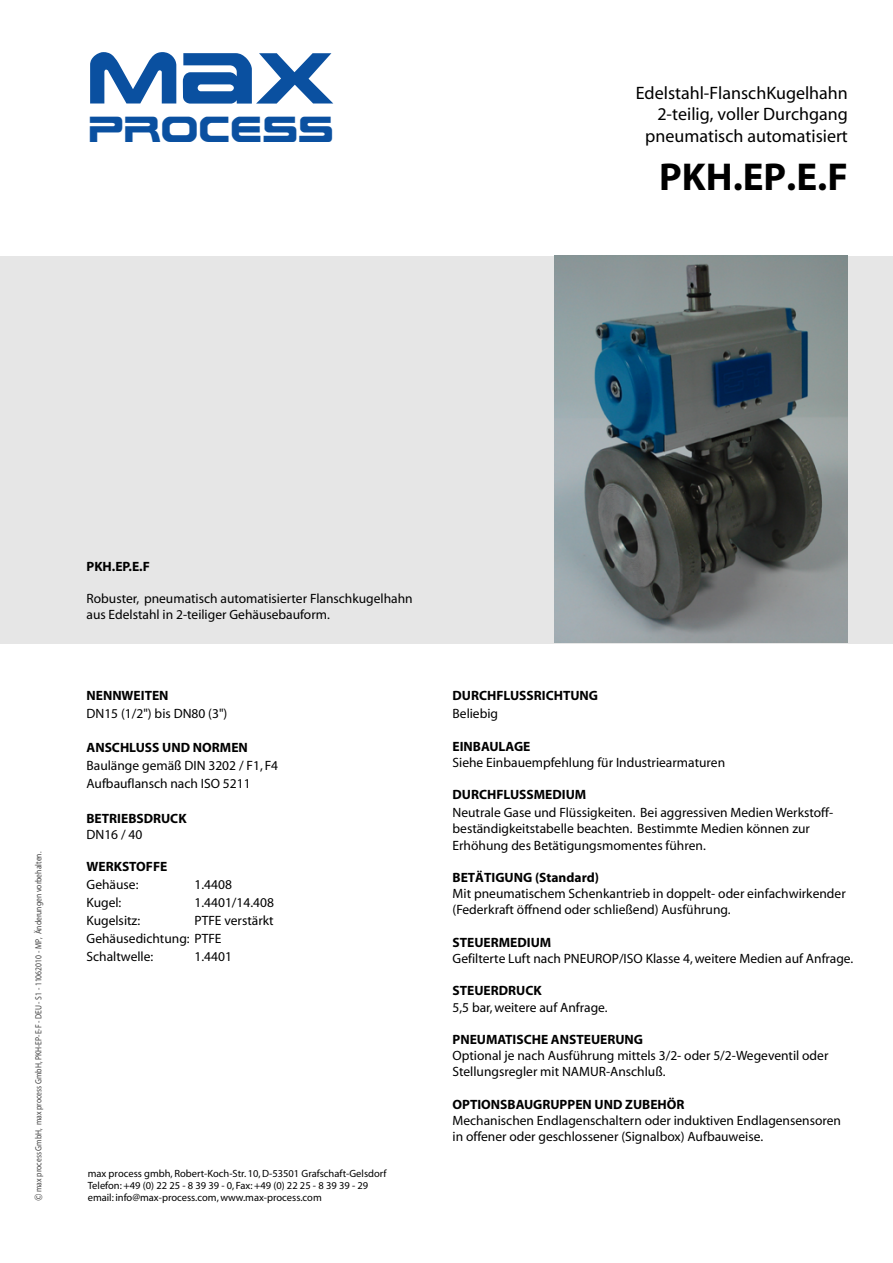
<style>
.page{position:relative;width:893px;height:1263px;background:#fff}
.page>*{position:absolute;margin:0;border:0;box-sizing:border-box;transform-origin:0 0}
.t1{font:72px "Earth Normal";color:#0a50a0}
.t2{font:700 39px "Myriad";color:#000}
.t3{font:36px "Earth Normal";color:#0a50a0}
.t4{font:18px/21.6px "Myriad";color:#000;text-align:right}
.t5{font:13.5px/16.2px "Myriad";color:#000}
.t6{font:700 13.5px "Myriad";color:#000}
.t7{font:10.5px/12px "Myriad";color:#000}
.t8{font:9px "Myriad";color:rgb(0 0 0/.75);scale:.85 1}
.s1{font-family:"Verdana"}
</style>
<div class="page">
<div style="left:0;top:256px;width:893px;height:388px;background:#e6e6e6"></div>
<img style="left:554px;top:256px;width:294px;height:387px">
<h1 class="t1" style="left:87px;top:27px;width:248px">MAX</h1>
<h3 class="t3" style="left:88px;top:104px;width:247px">PROCESS</h3>
<h3 class="t4" style="left:636px;top:83px;width:214px">Edelstahl-FlanschKugelhahn<br>2-teilig, voller Durchgang pneumatisch automatisiert</h3>
<h2 class="t2" style="left:659px;top:157px;width:190px">PKH.EP.E.F</h2>
<p class="t8" style="left:34px;top:1201px;width:413px;rotate:-90deg"><span class="s1">©</span> max process GmbH, max process GmbH, PKH-EP-E-F - DEU - S1 - 11062010 - MP, Änderungen vorbehalten.</p>
<p class="t6" style="left:86px;top:559px;width:65px">PKH.EP.E.F</p>
<p class="t5" style="left:86px;top:591px;width:328px">Robuster, pneumatisch automatisierter Flanschkugelhahn aus Edelstahl in 2-teiliger Gehäusebauform.</p>
<p class="t6" style="left:86px;top:689px;width:84px">NENNWEITEN</p>
<p class="t5" style="left:86px;top:706px;width:142px">DN15 (1/2") bis DN80 (3")</p>
<p class="t6" style="left:86px;top:741px;width:163px">ANSCHLUSS UND NORMEN</p>
<p class="t5" style="left:86px;top:757px;width:193px;line-height:18px">Baulänge gemäß DIN 3202 / F1, F4<br>Aufbauflansch nach ISO 5211</p>
<p class="t6" style="left:86px;top:811px;width:102px">BETRIEBSDRUCK</p>
<p class="t5" style="left:86px;top:827px;width:57px">DN16 / 40</p>
<p class="t6" style="left:86px;top:860px;width:82px">WERKSTOFFE</p>
<p class="t5" style="left:86px;top:877px;width:53px">Gehäuse:</p>
<p class="t5" style="left:194px;top:877px;width:39px">1.4408</p>
<p class="t5" style="left:86px;top:895px;width:36px">Kugel:</p>
<p class="t5" style="left:194px;top:895px;width:81px">1.4401/14.408</p>
<p class="t5" style="left:86px;top:913px;width:55px">Kugelsitz:</p>
<p class="t5" style="left:86px;top:912px;width:189px;line-height:18px;text-indent:108px">PTFE verstärkt<br>Gehäusedichtung: PTFE<br>Schaltwelle:</p>
<p class="t5" style="left:194px;top:949px;width:39px">1.4401</p>
<p class="t7" style="left:88px;top:1168px;width:300px">max process gmbh, Robert-Koch-Str. 10, D-53501 Grafschaft-Gelsdorf<br>Telefon: +49 (0) 22 25 - 8 39 39 - 0, Fax: +49 (0) 22 25 - 8 39 39 - 29 email: info@max-process.com, www.max-process.com</p>
<p class="t6" style="left:452px;top:689px;width:147px">DURCHFLUSSRICHTUNG</p>
<p class="t5" style="left:452px;top:706px;width:47px">Beliebig</p>
<p class="t6" style="left:452px;top:739px;width:79px">EINBAULAGE</p>
<p class="t5" style="left:452px;top:755px;width:274px">Siehe Einbauempfehlung für Industriearmaturen</p>
<p class="t6" style="left:452px;top:788px;width:135px">DURCHFLUSSMEDIUM</p>
<p class="t5" style="left:452px;top:805px;width:382px">Neutrale Gase und Flüssigkeiten. Bei aggressiven Medien Werkstoff&shy;beständigkeitstabelle beachten. Bestimmte Medien können zur<br>Erhöhung des Betätigungsmomentes führen.</p>
<p class="t6" style="left:452px;top:870px;width:148px">BETÄTIGUNG (Standard)</p>
<p class="t5" style="left:452px;top:886px;width:395px">Mit pneumatischem Schenkantrieb in doppelt- oder einfachwirkender (Federkraft öffnend oder schließend) Ausführung.</p>
<p class="t6" style="left:452px;top:935px;width:100px">STEUERMEDIUM</p>
<p class="t5" style="left:452px;top:951px;width:402px">Gefilterte Luft nach PNEUROP/ISO Klasse 4, weitere Medien auf Anfrage.</p>
<p class="t6" style="left:452px;top:984px;width:91px">STEUERDRUCK</p>
<p class="t5" style="left:452px;top:999px;width:157px">5,5 bar, weitere auf Anfrage.</p>
<p class="t6" style="left:452px;top:1032px;width:192px">PNEUMATISCHE ANSTEUERUNG</p>
<p class="t5" style="left:452px;top:1048px;width:377px">Optional je nach Ausführung mittels 3/2- oder 5/2-Wegeventil oder<br>Stellungsregler mit NAMUR-Anschluß.</p>
<p class="t6" style="left:452px;top:1097px;width:234px">OPTIONSBAUGRUPPEN UND ZUBEHÖR</p>
<p class="t5" style="left:452px;top:1113px;width:390px">Mechanischen Endlagenschaltern oder induktiven Endlagensensoren in offener oder geschlossener (Signalbox) Aufbauweise.</p>
</div>
